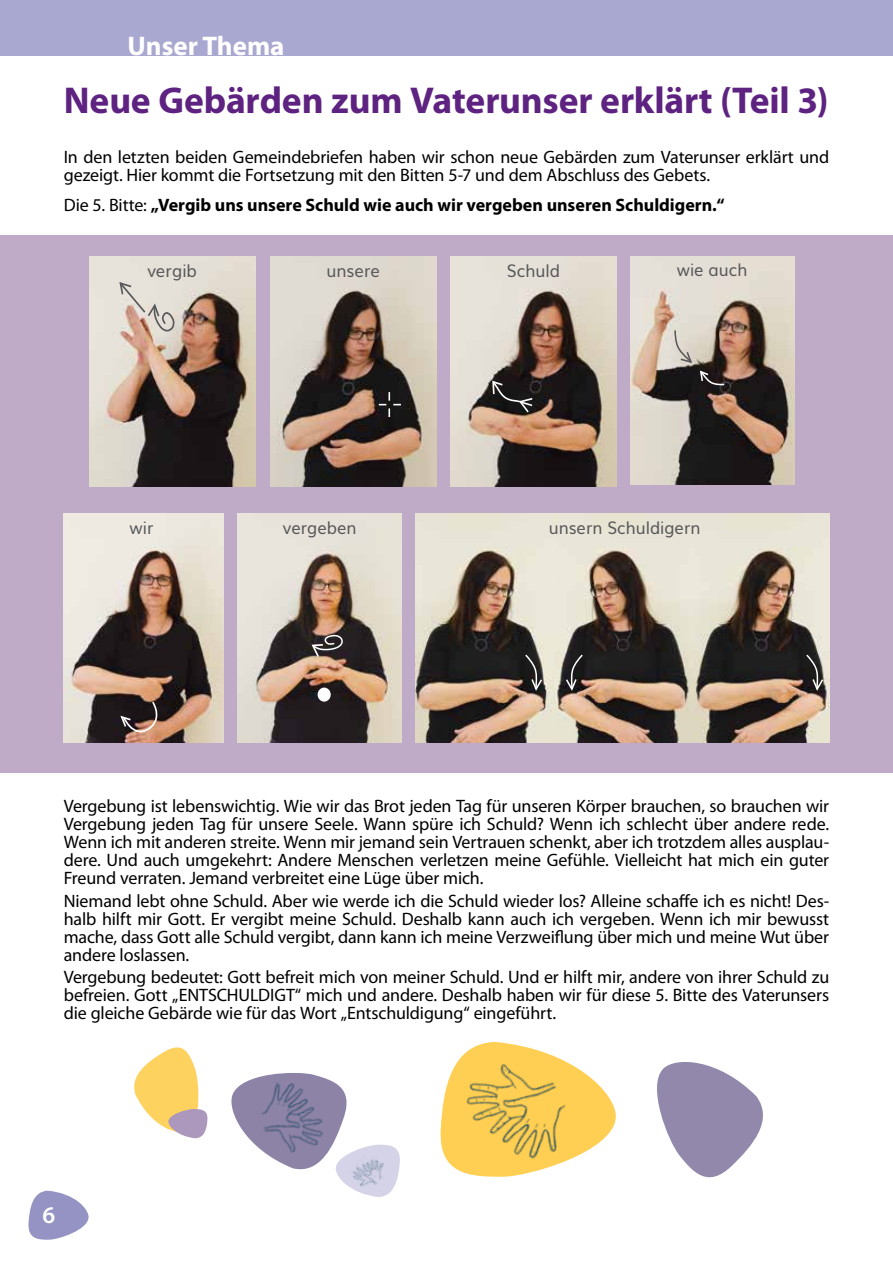
<style>
.page{position:relative;width:893px;height:1263px;background:#fff}
.page>*{position:absolute;margin:0;border:0;box-sizing:border-box;transform-origin:0 0}
.t1{font:700 37.5px "Myriad Pro";letter-spacing:-.005em;color:#5e2281}
.t2{font:700 27px "Myriad Pro";color:#fff}
.t3{font:600 24px "Myriad Pro";color:#fff}
.t4{font:18px/18px "Myriad Pro";letter-spacing:-.005em;color:#000;text-align:justify}
.t5{font:700 18px "Myriad Pro";color:#000}
.t6{font:17.25px "Muli";color:#58585a}
.t7{font:17.1px "Muli";color:#58585a;scale:.96 1}
.s1{font-weight:400}
</style>
<div class="page">
<svg style="left:28px;top:1191px;width:61px;height:49px"></svg>
<div style="left:0;top:0;width:893px;height:55px;background:#a9a8d0"></div>
<div style="left:0;top:235px;width:893px;height:538px;background:#bfabc7"></div>
<img style="left:451px;top:256px;width:165px;height:230px">
<img style="left:270px;top:256px;width:166px;height:230px">
<svg style="left:379px;top:392px;width:22px;height:25px"></svg>
<img style="left:89px;top:256px;width:166px;height:230px">
<svg style="left:113px;top:275px;width:67px;height:61px"></svg>
<svg style="left:484px;top:375px;width:51px;height:40px"></svg>
<img style="left:630px;top:256px;width:164px;height:229px">
<svg style="left:668px;top:327px;width:59px;height:64px"></svg>
<img style="left:64px;top:513px;width:160px;height:229px">
<svg style="left:119px;top:693px;width:49px;height:49px"></svg>
<img style="left:238px;top:513px;width:164px;height:229px">
<div style="left:318px;top:687px;width:13px;height:15px;background:#fff;border-radius:50%"></div>
<svg style="left:306px;top:630px;width:40px;height:30px"></svg>
<img style="left:416px;top:513px;width:413px;height:229px">
<svg style="left:523px;top:651px;width:21px;height:42px"></svg>
<svg style="left:804px;top:651px;width:21px;height:42px"></svg>
<svg style="left:564px;top:651px;width:21px;height:42px"></svg>
<svg style="left:594px;top:1080px;width:22px;height:67px"></svg>
<img style="left:440px;top:1041px;width:154px;height:136px">
<svg style="left:657px;top:1062px;width:106px;height:116px"></svg>
<svg style="left:134px;top:1047px;width:266px;height:150px"></svg>
<img style="left:345px;top:1145px;width:46px;height:50px">
<h2 class="t2" style="left:128px;top:29px;width:158px">Unser Thema</h2>
<h1 class="t1" style="left:64px;top:76px;width:766px">Neue Gebärden zum Vaterunser erklärt (Teil 3)</h1>
<p class="t4" style="left:64px;top:147px;width:767px">In den letzten beiden Gemeindebriefen haben wir schon neue Gebärden zum Vaterunser erklärt und gezeigt. Hier kommt die Fortsetzung mit den Bitten 5-7 und dem Abschluss des Gebets.</p>
<p class="t5" style="left:64px;top:193px;width:662px"><span class="s1">Die 5. Bitte:</span> „Vergib uns unsere Schuld wie auch wir vergeben unseren Schuldigern.“</p>
<p class="t6" style="left:147px;top:256px;width:51px">vergib</p>
<p class="t6" style="left:326px;top:256px;width:55px">unsere</p>
<p class="t6" style="left:507px;top:256px;width:55px">Schuld</p>
<p class="t7" style="left:677px;top:256px;width:75px">wie auch</p>
<p class="t7" style="left:130px;top:514px;width:26px">wir</p>
<p class="t7" style="left:283px;top:514px;width:78px">vergeben</p>
<p class="t7" style="left:549px;top:514px;width:160px">unsern Schuldigern</p>
<p class="t4" style="left:64px;top:797px;width:767px">Vergebung ist lebenswichtig. Wie wir das Brot jeden Tag für unseren Körper brauchen, so brauchen wir Vergebung jeden Tag für unsere Seele. Wann spüre ich Schuld? Wenn ich schlecht über andere rede.<br>Wenn ich mit anderen streite. Wenn mir jemand sein Vertrauen schenkt, aber ich trotzdem alles ausplau&shy;dere. Und auch umgekehrt: Andere Menschen verletzen meine Gefühle. Vielleicht hat mich ein guter Freund verraten. Jemand verbreitet eine Lüge über mich.</p>
<p class="t4" style="left:64px;top:891px;width:767px">Niemand lebt ohne Schuld. Aber wie werde ich die Schuld wieder los? Alleine schaffe ich es nicht! Des&shy;halb hilft mir Gott. Er vergibt meine Schuld. Deshalb kann auch ich vergeben. Wenn ich mir bewusst mache, dass Gott alle Schuld vergibt, dann kann ich meine Verzweiflung über mich und meine Wut über andere loslassen.</p>
<p class="t4" style="left:64px;top:968px;width:767px">Vergebung bedeutet: Gott befreit mich von meiner Schuld. Und er hilft mir, andere von ihrer Schuld zu befreien. Gott „ENTSCHULDIGT“ mich und andere. Deshalb haben wir für diese 5. Bitte des Vaterunsers die gleiche Gebärde wie für das Wort „Entschuldigung“ eingeführt.</p>
<h3 class="t3" style="left:43px;top:1199px;width:14px">6</h3>
</div>
